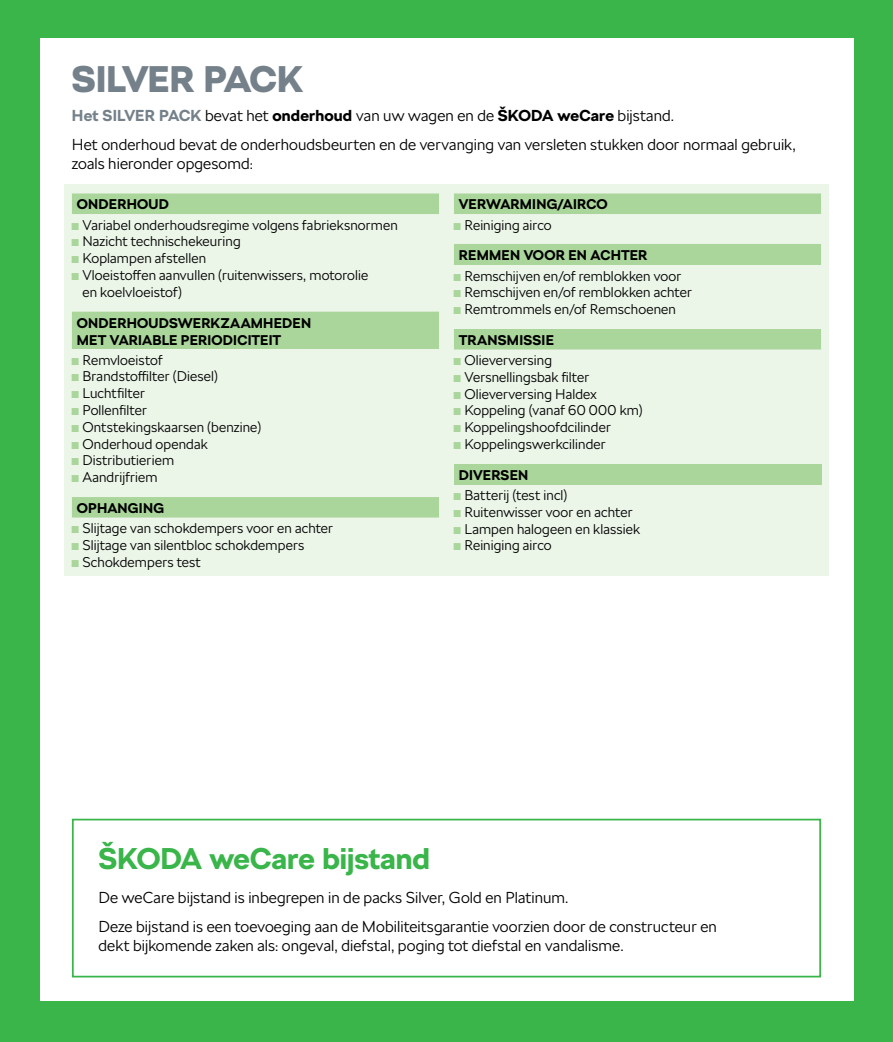
<style>
.page{position:relative;width:893px;height:1042px;background:#39b54a}
.page>*{position:absolute;margin:0;border:0;box-sizing:border-box;transform-origin:0 0}
.t1{font:900 36.75px "SKODA Next";color:#75818a}
.t2{font:700 29.75px "SKODA Next";color:#39b54a}
.t3{font:300 15.75px/28.9px "SKODA Next";letter-spacing:.005em;color:#000}
.t4{font:300 14px/16.8px "SKODA Next";letter-spacing:.01em;color:#000}
.t5{font:700 14px/16.8px "SKODA Next";letter-spacing:.015em;color:#000}
.s1{font-weight:700;color:#75818a}
.s2{font-weight:700}
.s3{font-weight:700;color:#aad69c}
.s4{color:#aad69c}
.s5{font-weight:300}
</style>
<div class="page">
<div style="left:40px;top:38px;width:813px;height:963px;background:#fff"></div>
<div style="left:64px;top:184px;width:764px;height:391px;background:#ebf5e8"></div>
<div style="left:72px;top:819px;width:749px;height:158px;border:2px solid #39b54a"></div>
<svg style="left:72px;top:193px;width:367px;height:324px"></svg>
<svg style="left:454px;top:193px;width:367px;height:156px"></svg>
<div style="left:454px;top:464px;width:367px;height:20px;background:#aad69c"></div>
<hr style="left:454px;top:244px;width:367px;height:1px;background:#aad69c">
<h1 class="t1" style="left:72px;top:57px;width:233px">SILVER PACK</h1>
<p class="t3" style="left:72px;top:101px;width:725px"><span class="s1">Het SILVER PACK</span> bevat het <span class="s2">onderhoud</span> van uw wagen en de <span class="s2">ŠKODA weCare</span> bijstand.<br>Het onderhoud bevat de onderhoudsbeurten en de vervanging van versleten stukken door normaal gebruik,</p>
<p class="t3" style="left:72px;top:149px;width:183px">zoals hieronder opgesomd:</p>
<p class="t4" style="left:72px;top:194px;width:327px;line-height:20.5px;text-indent:5px"><span class="s2">ONDERHOUD<br></span><span class="s3">◼</span> Variabel onderhoudsregime volgens fabrieksnormen</p>
<p class="t4" style="left:72px;top:233px;width:170px"><span class="s3">◼</span> Nazicht technischekeuring</p>
<p class="t4" style="left:72px;top:250px;width:136px"><span class="s3">◼</span> Koplampen afstellen</p>
<p class="t4" style="left:72px;top:267px;width:298px"><span class="s3">◼</span> Vloeistoffen aanvullen (ruitenwissers, motorolie</p>
<p class="t4" style="left:82px;top:284px;width:101px">en koelvloeistof)</p>
<p class="t5" style="left:77px;top:315px;width:236px">ONDERHOUDSWERKZAAMHEDEN<br>MET VARIABLE PERIODICITEIT</p>
<p class="t4" style="left:72px;top:351px;width:191px"><span class="s3">◼</span> Remvloeistof<br><span class="s3">◼</span> Brandstoffilter (Diesel)<br><span class="s3">◼</span> Luchtfilter<br><span class="s3">◼</span> Pollenfilter<br><span class="s3">◼</span> Ontstekingskaarsen (benzine) <span class="s3">◼</span> Onderhoud opendak<br><span class="s3">◼</span> Distributieriem<br><span class="s3">◼</span> Aandrijfriem</p>
<p class="t4" style="left:72px;top:497px;width:263px;line-height:20.5px;text-indent:5px"><span class="s2">OPHANGING<br></span><span class="s3">◼</span> Slijtage van schokdempers voor en achter</p>
<p class="t4" style="left:72px;top:537px;width:234px"><span class="s3">◼</span> Slijtage van silentbloc schokdempers <span class="s3">◼</span> Schokdempers test</p>
<p class="t5" style="left:454px;top:194px;width:155px;line-height:20.5px;text-indent:5px">VERWARMING/AIRCO <span class="s4">◼</span> <span class="s5">Reiniging airco</span></p>
<p class="t4" style="left:454px;top:245px;width:229px;line-height:20.5px;text-indent:5px"><span class="s2">REMMEN VOOR EN ACHTER<br></span><span class="s3">◼</span> Remschijven en/of remblokken voor</p>
<p class="t4" style="left:454px;top:284px;width:240px"><span class="s3">◼</span> Remschijven en/of remblokken achter <span class="s3">◼</span> Remtrommels en/of Remschoenen</p>
<p class="t4" style="left:454px;top:329px;width:101px;line-height:20.5px;text-align:center"><span class="s2">TRANSMISSIE </span><span class="s3">◼</span> Olieverversing</p>
<p class="t4" style="left:454px;top:369px;width:190px"><span class="s3">◼</span> Versnellingsbak filter<br><span class="s3">◼</span> Olieverversing Haldex<br><span class="s3">◼</span> Koppeling (vanaf 60 000 km) <span class="s3">◼</span> Koppelingshoofdcilinder<br><span class="s3">◼</span> Koppelingswerkcilinder</p>
<p class="t4" style="left:454px;top:464px;width:115px;line-height:20.5px;text-indent:5px"><span class="s2">DIVERSEN<br></span><span class="s3">◼</span> Batterij (test incl)</p>
<p class="t4" style="left:454px;top:504px;width:188px"><span class="s3">◼</span> Ruitenwisser voor en achter <span class="s3">◼</span> Lampen halogeen en klassiek <span class="s3">◼</span> Reiniging airco</p>
<h2 class="t2" style="left:98px;top:841px;width:333px">ŠKODA weCare bijstand</h2>
<p class="t3" style="left:98px;top:883px;width:620px">De weCare bijstand is inbegrepen in de packs Silver, Gold en Platinum.<br>Deze bijstand is een toevoeging aan de Mobiliteitsgarantie voorzien door de constructeur en</p>
<p class="t3" style="left:98px;top:931px;width:527px">dekt bijkomende zaken als: ongeval, diefstal, poging tot diefstal en vandalisme.</p>
</div>
